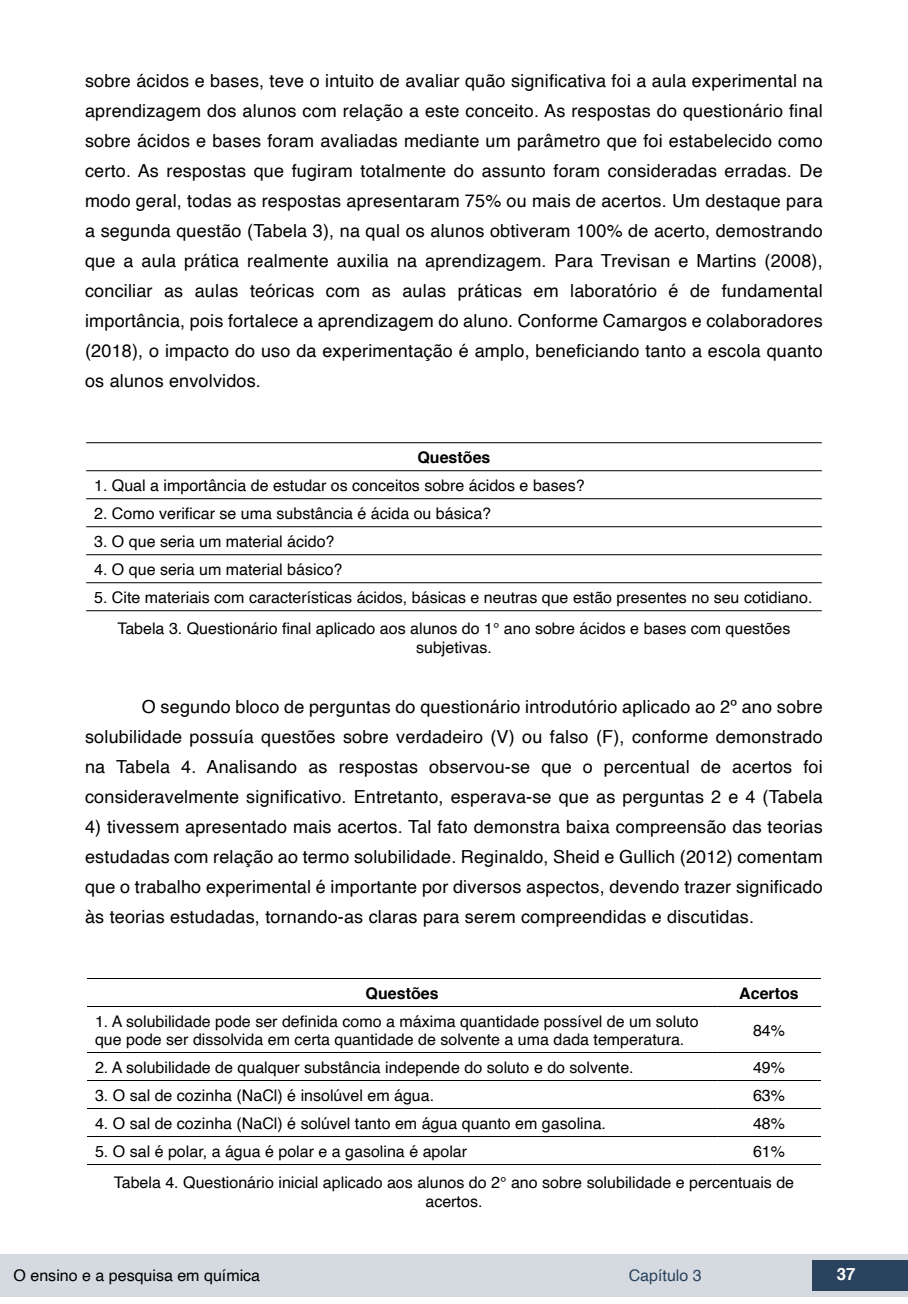
<style>
.page{position:relative;width:908px;height:1304px;background:#fff}
.page>*{position:absolute;margin:0;border:0;box-sizing:border-box;transform-origin:0 0}
.t1{font:18px/30px "Helvetica";letter-spacing:.01em;color:#000;text-align:justify}
.t2{font:700 16.8px "Helvetica";color:#fff}
.t3{font:16px/31px "Helvetica";color:#000}
.t4{font:700 16px "Helvetica";color:#000}
.t5{font:16px "Helvetica";color:#2a435e}
</style>
<div class="page">
<div style="left:0;top:1254px;width:906px;height:43px;background:#d4dadf"></div>
<div style="left:812px;top:1261px;width:95px;height:30px;background:#2a435e"></div>
<hr style="left:86px;top:442px;width:735px;height:1px;background:#000">
<hr style="left:86px;top:470px;width:735px;height:1px;background:#000">
<hr style="left:86px;top:498px;width:735px;height:1px;background:#000">
<hr style="left:86px;top:526px;width:735px;height:1px;background:#000">
<hr style="left:86px;top:554px;width:735px;height:1px;background:#000">
<hr style="left:86px;top:582px;width:735px;height:1px;background:#000">
<hr style="left:86px;top:610px;width:735px;height:1px;background:#000">
<hr style="left:87px;top:978px;width:629px;height:1px;background:#000">
<hr style="left:716px;top:978px;width:104px;height:1px;background:#000">
<hr style="left:87px;top:1006px;width:629px;height:1px;background:#000">
<hr style="left:716px;top:1006px;width:104px;height:1px;background:#000">
<hr style="left:87px;top:1052px;width:629px;height:1px;background:#000">
<hr style="left:716px;top:1052px;width:104px;height:1px;background:#000">
<hr style="left:87px;top:1080px;width:629px;height:1px;background:#000">
<hr style="left:716px;top:1080px;width:104px;height:1px;background:#000">
<hr style="left:87px;top:1108px;width:629px;height:1px;background:#000">
<hr style="left:716px;top:1108px;width:104px;height:1px;background:#000">
<hr style="left:87px;top:1136px;width:629px;height:1px;background:#000">
<hr style="left:716px;top:1136px;width:104px;height:1px;background:#000">
<hr style="left:87px;top:1164px;width:629px;height:1px;background:#000">
<hr style="left:716px;top:1164px;width:104px;height:1px;background:#000">
<p class="t1" style="left:85px;top:66px;width:738px">sobre ácidos e bases, teve o intuito de avaliar quão significativa foi a aula experimental na aprendizagem dos alunos com relação a este conceito. As respostas do questionário final sobre ácidos e bases foram avaliadas mediante um parâmetro que foi estabelecido como certo. As respostas que fugiram totalmente do assunto foram consideradas erradas. De modo geral, todas as respostas apresentaram 75% ou mais de acertos. Um destaque para a segunda questão (Tabela 3), na qual os alunos obtiveram 100% de acerto, demostrando que a aula prática realmente auxilia na aprendizagem. Para Trevisan e Martins (2008), conciliar as aulas teóricas com as aulas práticas em laboratório é de fundamental importância, pois fortalece a aprendizagem do aluno. Conforme Camargos e colaboradores (2018), o impacto do uso da experimentação é amplo, beneficiando tanto a escola quanto os alunos envolvidos.</p>
<p class="t4" style="left:417px;top:444px;width:74px">Questões</p>
<p class="t3" style="left:94px;top:470px;width:492px">1. Qual a importância de estudar os conceitos sobre ácidos e bases?</p>
<p class="t3" style="left:94px;top:498px;width:398px">2. Como verificar se uma substância é ácida ou básica?</p>
<p class="t3" style="left:94px;top:526px;width:242px">3. O que seria um material ácido?</p>
<p class="t3" style="left:94px;top:554px;width:250px">4. O que seria um material básico?</p>
<p class="t3" style="left:94px;top:582px;width:719px;text-align:center">5. Cite materiais com características ácidos, básicas e neutras que estão presentes no seu cotidiano.<br>Tabela 3. Questionário final aplicado aos alunos do 1° ano sobre ácidos e bases com questões</p>
<p class="t3" style="left:416px;top:632px;width:77px">subjetivas.</p>
<p class="t1" style="left:85px;top:692px;width:738px;text-indent:57px">O segundo bloco de perguntas do questionário introdutório aplicado ao 2º ano sobre solubilidade possuía questões sobre verdadeiro (V) ou falso (F), conforme demonstrado na Tabela 4. Analisando as respostas observou-se que o percentual de acertos foi consideravelmente significativo. Entretanto, esperava-se que as perguntas 2 e 4 (Tabela</p>
<p class="t1" style="left:85px;top:812px;width:738px">4) tivessem apresentado mais acertos. Tal fato demonstra baixa compreensão das teorias estudadas com relação ao termo solubilidade. Reginaldo, Sheid e Gullich (2012) comentam que o trabalho experimental é importante por diversos aspectos, devendo trazer significado às teorias estudadas, tornando-as claras para serem compreendidas e discutidas.</p>
<p class="t4" style="left:365px;top:980px;width:74px">Questões</p>
<p class="t4" style="left:739px;top:980px;width:61px">Acertos</p>
<p class="t3" style="left:95px;top:1012px;width:604px;line-height:18px">1. A solubilidade pode ser definida como a máxima quantidade possível de um soluto que pode ser dissolvida em certa quantidade de solvente a uma dada temperatura.</p>
<p class="t3" style="left:752px;top:1015px;width:34px">84%</p>
<p class="t3" style="left:95px;top:1052px;width:540px">2. A solubilidade de qualquer substância independe do soluto e do solvente.</p>
<p class="t3" style="left:752px;top:1052px;width:34px">49%</p>
<p class="t3" style="left:95px;top:1080px;width:340px">3. O sal de cozinha (NaCl) é insolúvel em água.</p>
<p class="t3" style="left:752px;top:1080px;width:34px">63%</p>
<p class="t3" style="left:95px;top:1108px;width:512px">4. O sal de cozinha (NaCl) é solúvel tanto em água quanto em gasolina.</p>
<p class="t3" style="left:752px;top:1108px;width:34px">48%</p>
<p class="t3" style="left:95px;top:1136px;width:373px">5. O sal é polar, a água é polar e a gasolina é apolar</p>
<p class="t3" style="left:114px;top:1136px;width:681px;text-indent:639px">61%<br>Tabela 4. Questionário inicial aplicado aos alunos do 2° ano sobre solubilidade e percentuais de</p>
<p class="t3" style="left:425px;top:1186px;width:58px">acertos.</p>
<p class="t3" style="left:14px;top:1260px;width:248px">O ensino e a pesquisa em química</p>
<p class="t5" style="left:628px;top:1263px;width:74px">Capítulo 3</p>
<p class="t2" style="left:836px;top:1261px;width:20px">37</p>
</div>
